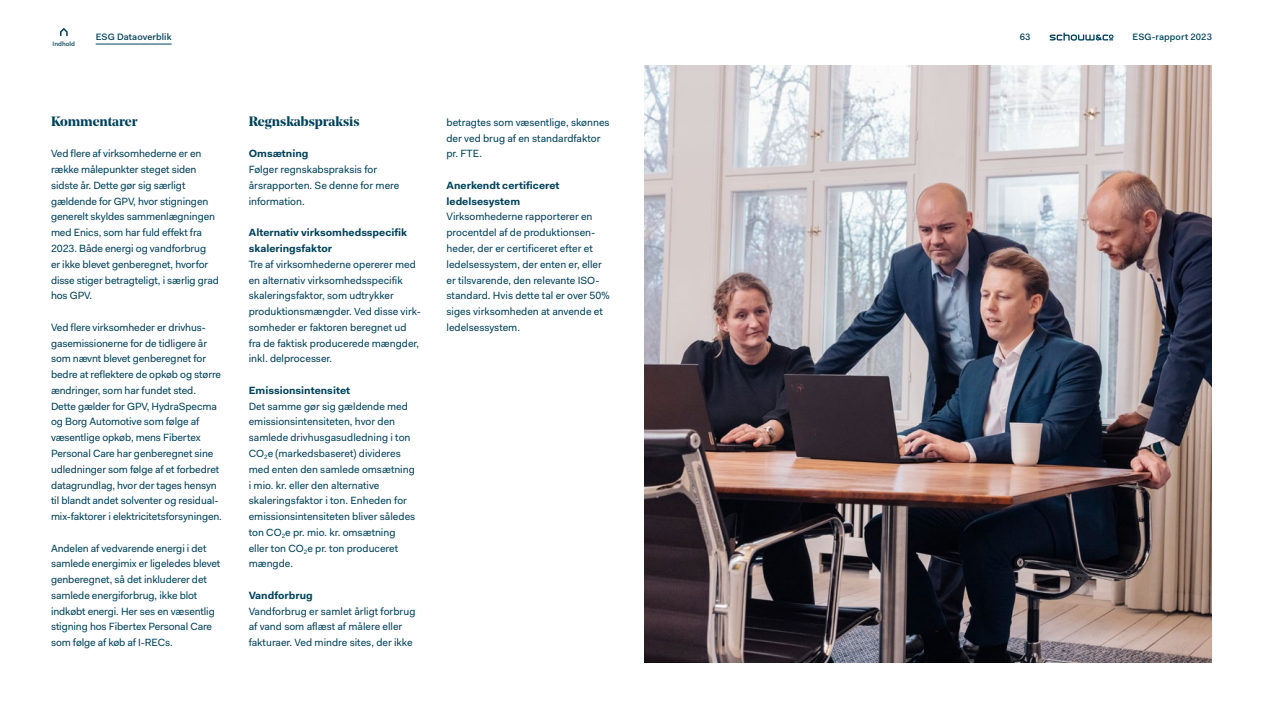
<style>
.page{position:relative;width:1263px;height:711px;background:#fff}
.page>*{position:absolute;margin:0;border:0;box-sizing:border-box;transform-origin:0 0}
.t1{font:700 13.5px "Noe Display";color:#00425c}
.t2{font:10.5px/15.8px "Fakt";letter-spacing:-.005em;color:#00425c}
.t3{font:700 10.5px/15.8px "Fakt";color:#00425c}
.t4{font:500 9.3px "Fakt";letter-spacing:.01em;color:#00425c}
.t5{font:500 6.45px "Fakt";color:#00425c}
</style>
<div class="page">
<img style="left:644px;top:66px;width:568px;height:595px">
<svg style="left:60px;top:28px;width:8px;height:8px"></svg>
<svg style="left:1050px;top:33px;width:63px;height:8px"></svg>
<hr style="left:96px;top:44px;width:76px;height:1px;background:#00425c">
<p class="t5" style="left:53px;top:39px;width:24px">Indhold</p>
<p class="t4" style="left:96px;top:31px;width:77px">ESG Dataoverblik</p>
<p class="t4" style="left:1020px;top:31px;width:12px">63</p>
<p class="t4" style="left:1132px;top:31px;width:81px">ESG-rapport 2023</p>
<p class="t1" style="left:51px;top:112px;width:88px">Kommentarer</p>
<p class="t2" style="left:51px;top:146px;width:169px">Ved flere af virksomhederne er en række målepunkter steget siden sidste år. Dette gør sig særligt gældende for GPV, hvor stigningen generelt skyldes sammenlægningen med Enics, som har fuld effekt fra<br>2023. Både energi og vandforbrug<br>er ikke blevet genberegnet, hvorfor disse stiger betragteligt, i særlig grad hos GPV.</p>
<p class="t2" style="left:51px;top:319px;width:172px">Ved flere virksomheder er drivhus&shy;gasemissionerne for de tidligere år som nævnt blevet genberegnet for bedre at reflektere de opkøb og større ændringer, som har fundet sted.<br>Dette gælder for GPV, HydraSpecma og Borg Automotive som følge af væsentlige opkøb, mens Fibertex Personal Care har genberegnet sine udledninger som følge af et forbedret datagrundlag, hvor der tages hensyn til blandt andet solventer og residual&shy;mix-faktorer i elektricitetsforsyningen.</p>
<p class="t2" style="left:51px;top:539px;width:171px">Andelen af vedvarende energi i det samlede energimix er ligeledes blevet genberegnet, så det inkluderer det samlede energiforbrug, ikke blot indkøbt energi. Her ses en væsentlig stigning hos Fibertex Personal Care som følge af køb af I-RECs.</p>
<p class="t1" style="left:249px;top:112px;width:112px">Regnskabspraksis</p>
<p class="t3" style="left:249px;top:146px;width:61px">Omsætning</p>
<p class="t2" style="left:249px;top:161px;width:152px">Følger regnskabspraksis for årsrapporten. Se denne for mere information.</p>
<p class="t3" style="left:249px;top:224px;width:160px">Alternativ virksomhedsspecifik skaleringsfaktor</p>
<p class="t2" style="left:249px;top:256px;width:174px">Tre af virksomhederne opererer med en alternativ virksomhedsspecifik skaleringsfaktor, som udtrykker produktionsmængder. Ved disse virk&shy;somheder er faktoren beregnet ud fra de faktisk producerede mængder, inkl. delprocesser.</p>
<p class="t3" style="left:249px;top:382px;width:103px">Emissionsintensitet</p>
<p class="t2" style="left:249px;top:398px;width:168px">Det samme gør sig gældende med emissionsintensiteten, hvor den samlede drivhusgasudledning i ton<br>CO<sub>2</sub>e (markedsbaseret) divideres med enten den samlede omsætning i mio. kr. eller den alternative skaleringsfaktor i ton. Enheden for emissionsintensiteten bliver således ton CO<sub>2</sub>e pr. mio. kr. omsætning eller ton CO<sub>2</sub>e pr. ton produceret mængde.</p>
<p class="t3" style="left:249px;top:587px;width:66px">Vandforbrug</p>
<p class="t2" style="left:249px;top:602px;width:168px">Vandforbrug er samlet årligt forbrug af vand som aflæst af målere eller fakturaer. Ved mindre sites, der ikke</p>
<p class="t2" style="left:446px;top:114px;width:165px">betragtes som væsentlige, skønnes der ved brug af en standardfaktor pr. FTE.</p>
<p class="t3" style="left:446px;top:177px;width:114px">Anerkendt certificeret ledelsesystem</p>
<p class="t2" style="left:446px;top:209px;width:165px">Virksomhederne rapporterer en procentdel af de produktionsen&shy;heder, der er certificeret efter et ledelsessystem, der enten er, eller er tilsvarende, den relevante ISO&shy;standard. Hvis dette tal er over 50% siges virksomheden at anvende et ledelsessystem.</p>
</div>
